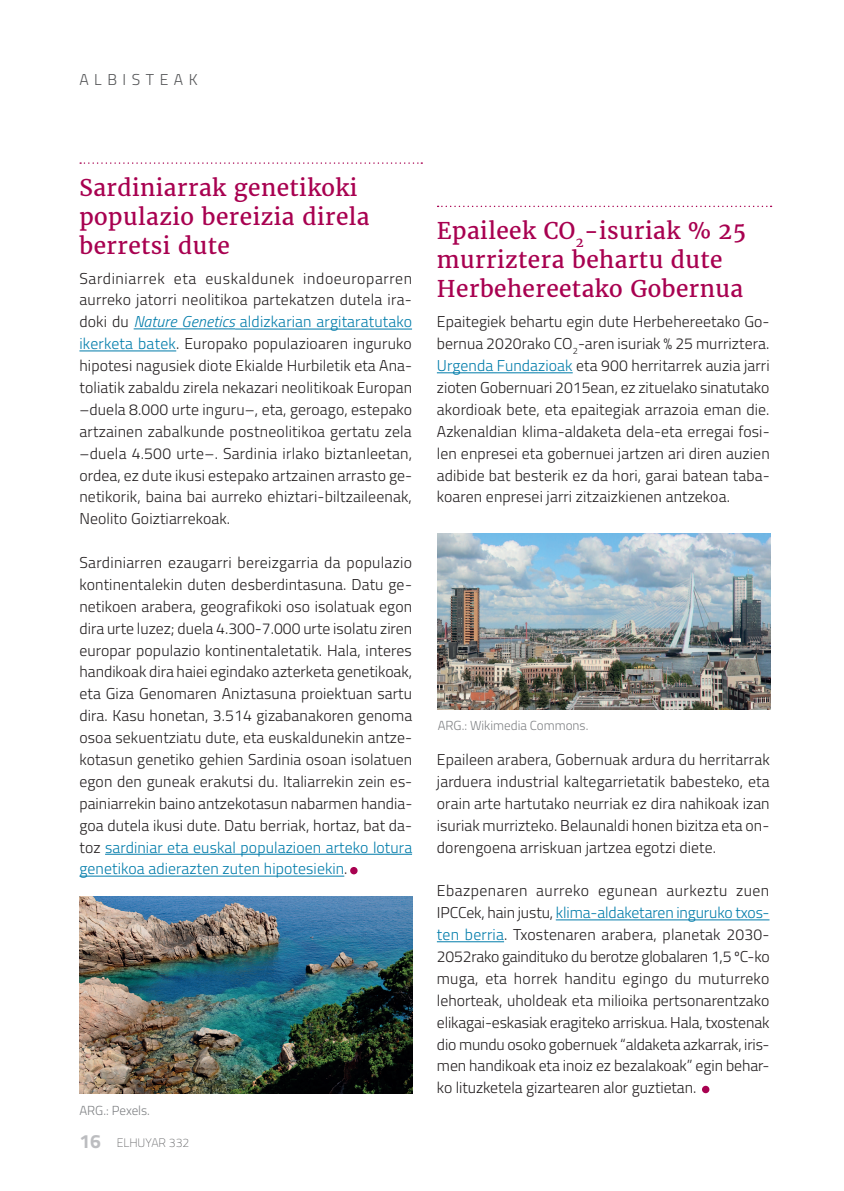
<style>
.page{position:relative;width:844px;height:1191px;background:#fff}
.page>*{position:absolute;margin:0;border:0;box-sizing:border-box;transform-origin:0 0}
.t1{font:22.75px/28.9px "Merriweather";letter-spacing:.02em;color:#a80150}
.t2{font:300 15.75px/21.9px "Titillium";letter-spacing:.005em;color:#231f20;text-align:justify}
.t3{font:300 15.75px "Titillium";letter-spacing:.35em;color:#57585a}
.t4{font:300 13.12px "Titillium";color:#808285}
.t5{font:100 12.25px "Titillium";color:#57585a}
.s1{font-style:italic;color:#007caa}
.s2{color:#007caa}
.s3{font-weight:700;font-size:19.25px;color:#bcbdc0}
</style>
<div class="page">
<hr style="left:134px;top:328px;width:101px;height:1px;background:#007caa">
<hr style="left:235px;top:329px;width:177px;height:1px;background:#007caa">
<hr style="left:79px;top:351px;width:97px;height:1px;background:#007caa">
<hr style="left:105px;top:854px;width:307px;height:1px;background:#007caa">
<hr style="left:79px;top:876px;width:265px;height:1px;background:#007caa">
<div style="left:350px;top:867px;width:7px;height:7px;background:#a80150;border-radius:50%"></div>
<svg style="left:80px;top:162px;width:342px;height:2px"></svg>
<hr style="left:437px;top:372px;width:135px;height:1px;background:#007caa">
<hr style="left:555px;top:919px;width:214px;height:1px;background:#007caa">
<hr style="left:437px;top:941px;width:67px;height:1px;background:#007caa">
<svg style="left:701px;top:1085px;width:8px;height:8px"></svg>
<img style="left:437px;top:534px;width:333px;height:175px">
<svg style="left:437px;top:206px;width:334px;height:1px"></svg>
<img style="left:79px;top:896px;width:333px;height:197px">
<p class="t3" style="left:79px;top:68px;width:120px">ALBISTEAK</p>
<h1 class="t1" style="left:79px;top:173px;width:292px">Sardiniarrak genetikoki populazio bereizia direla berretsi dute</h1>
<p class="t2" style="left:79px;top:266px;width:334px">Sardiniarrek eta euskaldunek indoeuroparren aurreko jatorri neolitikoa partekatzen dutela ira&shy;doki du <span class="s1">Nature Genetics</span> <span class="s2">aldizkarian argitaratutako ikerketa batek</span>. Europako populazioaren inguruko hipotesi nagusiek diote Ekialde Hurbiletik eta Ana&shy;toliatik zabaldu zirela nekazari neolitikoak Europan –duela 8.000 urte inguru–, eta, geroago, estepako artzainen zabalkunde postneolitikoa gertatu zela –duela 4.500 urte–. Sardinia irlako biztanleetan, ordea, ez dute ikusi estepako artzainen arrasto ge&shy;netikorik, baina bai aurreko ehiztari-biltzaileenak, Neolito Goiztiarrekoak.</p>
<p class="t2" style="left:79px;top:551px;width:334px">Sardiniarren ezaugarri bereizgarria da populazio kontinentalekin duten desberdintasuna. Datu ge&shy;netikoen arabera, geografikoki oso isolatuak egon dira urte luzez; duela 4.300-7.000 urte isolatu ziren europar populazio kontinentaletatik. Hala, interes handikoak dira haiei egindako azterketa genetikoak, eta Giza Genomaren Aniztasuna proiektuan sartu dira. Kasu honetan, 3.514 gizabanakoren genoma osoa sekuentziatu dute, eta euskaldunekin antze&shy;kotasun genetiko gehien Sardinia osoan isolatuen egon den guneak erakutsi du. Italiarrekin zein es&shy;painiarrekin baino antzekotasun nabarmen handia&shy;goa dutela ikusi dute. Datu berriak, hortaz, bat da&shy;toz <span class="s2">sardiniar eta euskal populazioen arteko lotura genetikoa adierazten zuten hipotesiekin</span>.</p>
<p class="t4" style="left:79px;top:1101px;width:72px">ARG.: Pexels.</p>
<p class="t5" style="left:79px;top:1133px;width:111px"><span class="s3">16</span> ELHUYAR 332</p>
<h1 class="t1" style="left:437px;top:217px;width:310px">Epaileek CO<sub>2</sub>-isuriak % 25 murriztera behartu dute<br>Herbehereetako Gobernua</h1>
<p class="t2" style="left:437px;top:310px;width:334px">Epaitegiek behartu egin dute Herbehereetako Go&shy;bernua 2020rako CO<sub>2</sub>-aren isuriak % 25 murriztera.<br><span class="s2">Urgenda Fundazioak</span> eta 900 herritarrek auzia jarri zioten Gobernuari 2015ean, ez zituelako sinatutako akordioak bete, eta epaitegiak arrazoia eman die.<br>Azkenaldian klima-aldaketa dela-eta erregai fosi&shy;len enpresei eta gobernuei jartzen ari diren auzien adibide bat besterik ez da hori, garai batean taba&shy;koaren enpresei jarri zitzaizkienen antzekoa.</p>
<p class="t4" style="left:437px;top:716px;width:152px">ARG.: Wikimedia Commons.</p>
<p class="t2" style="left:437px;top:747px;width:334px">Epaileen arabera, Gobernuak ardura du herritarrak jarduera industrial kaltegarrietatik babesteko, eta orain arte hartutako neurriak ez dira nahikoak izan isuriak murrizteko. Belaunaldi honen bizitza eta on&shy;dorengoena arriskuan jartzea egotzi diete.</p>
<p class="t2" style="left:437px;top:879px;width:334px">Ebazpenaren aurreko egunean aurkeztu zuen IPCCek, hain justu, <span class="s2">klima-aldaketaren inguruko txos&shy;ten berria</span>. Txostenaren arabera, planetak 2030- 2052rako gaindituko du berotze globalaren 1,5 ºC-ko muga, eta horrek handitu egingo du muturreko lehorteak, uholdeak eta milioika pertsonarentzako elikagai-eskasiak eragiteko arriskua. Hala, txostenak dio mundu osoko gobernuek “aldaketa azkarrak, iris&shy;men handikoak eta inoiz ez bezalakoak” egin behar&shy;ko lituzketela gizartearen alor guztietan.</p>
</div>
